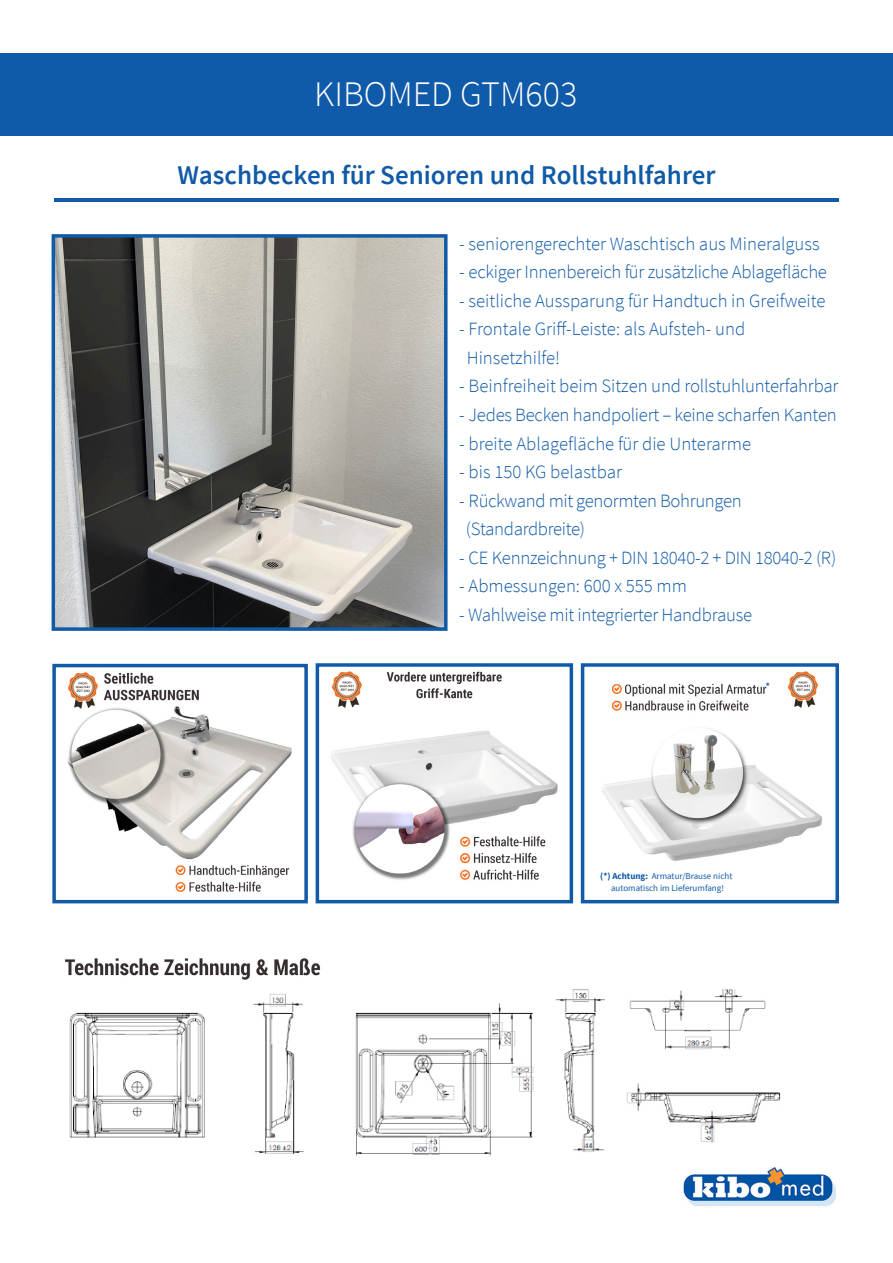
<style>
.page{position:relative;width:893px;height:1263px;background:#fff}
.page>*{position:absolute;margin:0;border:0;box-sizing:border-box;transform-origin:0 0}
.t1{font:300 36px "Source Sans Pro";color:#fff}
.t2{font:600 27px "Source Sans Pro";color:#105aa7}
.t3{font:300 18.75px "Source Sans Pro";letter-spacing:-.01em;color:#105aa7}
.t4{font:9px "Source Sans Pro";color:#105aa7}
.t5{font:700 9px "Source Sans Pro";color:#105aa7}
.s1{font-weight:700}
</style>
<div class="page">
<img style="left:682px;top:1167px;width:154px;height:40px">
<div style="left:0;top:54px;width:893px;height:82px;background:#105aaa"></div>
<img style="left:56px;top:238px;width:388px;height:389px">
<div style="left:52px;top:234px;width:396px;height:397px;border:3px solid #105aa7"></div>
<img style="left:69px;top:989px;width:537px;height:167px">
<hr style="left:54px;top:199px;width:785px;height:3px;background:#105aaa">
<img style="left:67px;top:672px;width:225px;height:220px">
<div style="left:52px;top:664px;width:256px;height:239px;border:3px solid #105aa7"></div>
<img style="left:331px;top:671px;width:227px;height:209px">
<div style="left:316px;top:663px;width:257px;height:240px;border:3px solid #105aa7"></div>
<img style="left:602px;top:671px;width:220px;height:190px">
<div style="left:581px;top:663px;width:258px;height:240px;border:3px solid #105aa7"></div>
<img style="left:65px;top:958px;width:256px;height:22px">
<img style="left:629px;top:989px;width:137px;height:61px">
<img style="left:626px;top:1083px;width:155px;height:60px">
<p class="t1" style="left:314px;top:72px;width:264px">KIBOMED GTM603</p>
<p class="t2" style="left:178px;top:158px;width:539px">Waschbecken für Senioren und Rollstuhlfahrer</p>
<p class="t3" style="left:459px;top:232px;width:362px">- seniorengerechter Waschtisch aus Mineralguss</p>
<p class="t3" style="left:459px;top:261px;width:369px">- eckiger Innenbereich für zusätzliche Ablagefläche</p>
<p class="t3" style="left:459px;top:289px;width:368px">- seitliche Aussparung für Handtuch in Greifweite</p>
<p class="t3" style="left:459px;top:318px;width:287px">- Frontale Griff-Leiste: als Aufsteh- und</p>
<p class="t3" style="left:467px;top:346px;width:95px">Hinsetzhilfe!</p>
<p class="t3" style="left:459px;top:375px;width:381px">- Beinfreiheit beim Sitzen und rollstuhlunterfahrbar</p>
<p class="t3" style="left:459px;top:403px;width:379px">- Jedes Becken handpoliert – keine scharfen Kanten</p>
<p class="t3" style="left:459px;top:432px;width:293px">- breite Ablagefläche für die Unterarme</p>
<p class="t3" style="left:459px;top:460px;width:164px">- bis 150 KG belastbar</p>
<p class="t3" style="left:459px;top:489px;width:284px">- Rückwand mit genormten Bohrungen</p>
<p class="t3" style="left:466px;top:517px;width:120px">(Standardbreite)</p>
<p class="t3" style="left:459px;top:546px;width:379px">- CE Kennzeichnung + DIN 18040-2 + DIN 18040-2 (R)</p>
<p class="t3" style="left:459px;top:574px;width:229px">- Abmessungen: 600 x 555 mm</p>
<p class="t3" style="left:459px;top:603px;width:294px">- Wahlweise mit integrierter Handbrause</p>
<p class="t5" style="left:766px;top:680px;width:6px">*</p>
<p class="t4" style="left:600px;top:870px;width:134px"><span class="s1">(*) Achtung:</span> Armatur/Brause nicht</p>
<p class="t4" style="left:611px;top:882px;width:114px">automatisch im Lieferumfang!</p>
</div>
